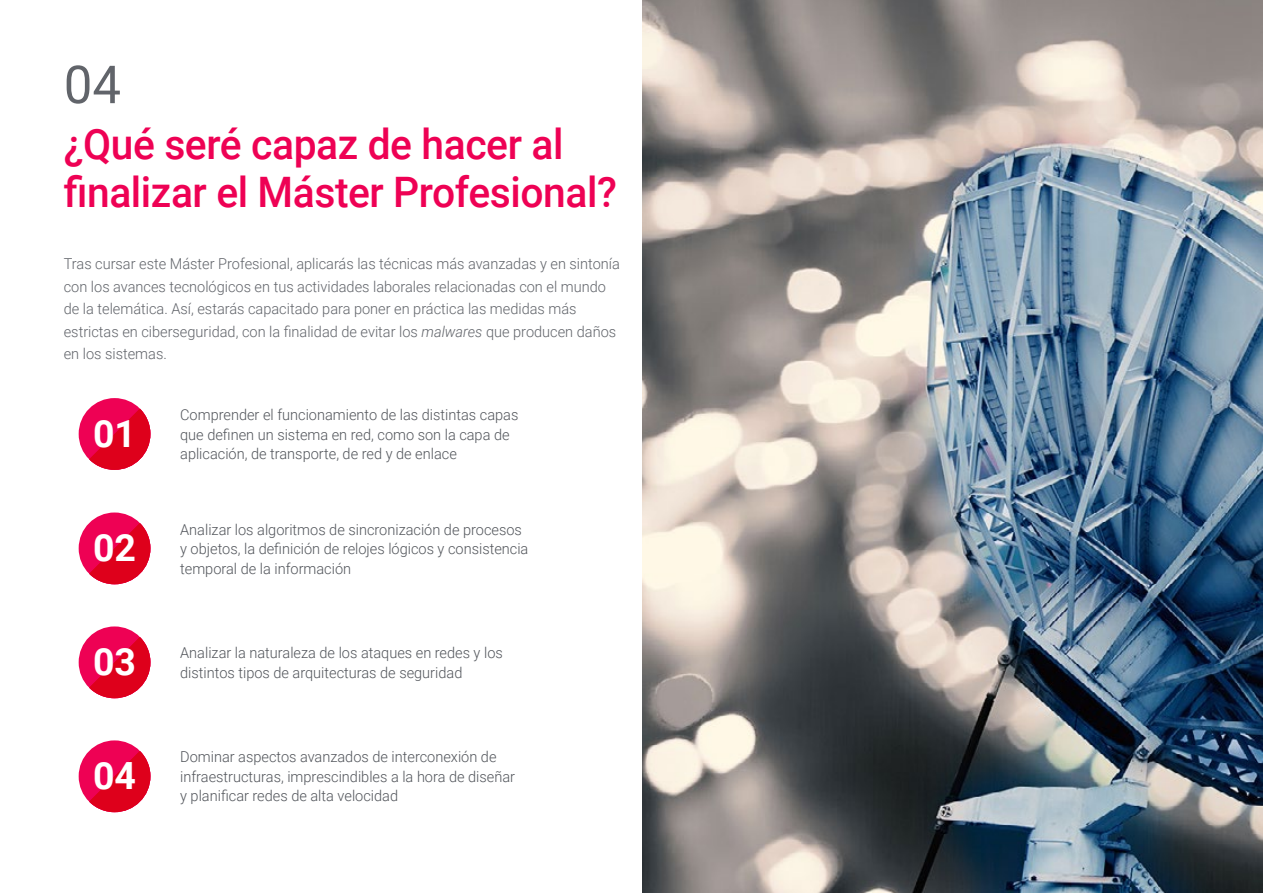
<style>
.page{position:relative;width:1263px;height:893px;background:#fff}
.page>*{position:absolute;margin:0;border:0;box-sizing:border-box;transform-origin:0 0}
.t1{font:52.5px "Roboto";color:#61646a}
.t2{font:500 42px/48px "Roboto";letter-spacing:-.01em;color:#ee0154}
.t3{font:700 37.5px "Roboto";color:#fff}
.t4{font:300 15px/19.5px "Roboto";color:#52555b}
.t5{font:300 15px/22.5px "Roboto";color:#61646a}
.s1{font-style:italic}
</style>
<div class="page">
<div style="left:79px;top:512px;width:71px;height:72px;background:#ee0154;border-radius:50%"></div>
<svg style="left:89px;top:523px;width:61px;height:61px"></svg>
<div style="left:79px;top:740px;width:71px;height:72px;background:#ee0154;border-radius:50%"></div>
<svg style="left:89px;top:751px;width:61px;height:61px"></svg>
<div style="left:79px;top:626px;width:71px;height:72px;background:#ee0154;border-radius:50%"></div>
<svg style="left:89px;top:637px;width:61px;height:61px"></svg>
<div style="left:79px;top:398px;width:71px;height:72px;background:#ee0154;border-radius:50%"></div>
<svg style="left:89px;top:409px;width:61px;height:61px"></svg>
<img style="left:642px;top:0;width:621px;height:893px">
<h1 class="t1" style="left:64px;top:48px;width:59px">04</h1>
<h2 class="t2" style="left:64px;top:119px;width:555px">¿Qué seré capaz de hacer al finalizar el Máster Profesional?</h2>
<p class="t5" style="left:64px;top:252px;width:558px">Tras cursar este Máster Profesional, aplicarás las técnicas más avanzadas y en sintonía con los avances tecnológicos en tus actividades laborales relacionadas con el mundo de la telemática. Así, estarás capacitado para poner en práctica las medidas más estrictas en ciberseguridad, con la finalidad de evitar los <span class="s1">malwares</span> que producen daños en los sistemas.</p>
<h3 class="t3" style="left:93px;top:407px;width:45px">01</h3>
<p class="t4" style="left:180px;top:404px;width:340px">Comprender el funcionamiento de las distintas capas que definen un sistema en red, como son la capa de aplicación, de transporte, de red y de enlace</p>
<h3 class="t3" style="left:93px;top:522px;width:45px">02</h3>
<p class="t4" style="left:180px;top:519px;width:350px">Analizar los algoritmos de sincronización de procesos y objetos, la definición de relojes lógicos y consistencia temporal de la información</p>
<h3 class="t3" style="left:93px;top:635px;width:45px">03</h3>
<p class="t4" style="left:180px;top:643px;width:324px">Analizar la naturaleza de los ataques en redes y los distintos tipos de arquitecturas de seguridad</p>
<h3 class="t3" style="left:93px;top:749px;width:45px">04</h3>
<p class="t4" style="left:180px;top:747px;width:336px">Dominar aspectos avanzados de interconexión de infraestructuras, imprescindibles a la hora de diseñar y planificar redes de alta velocidad</p>
</div>
